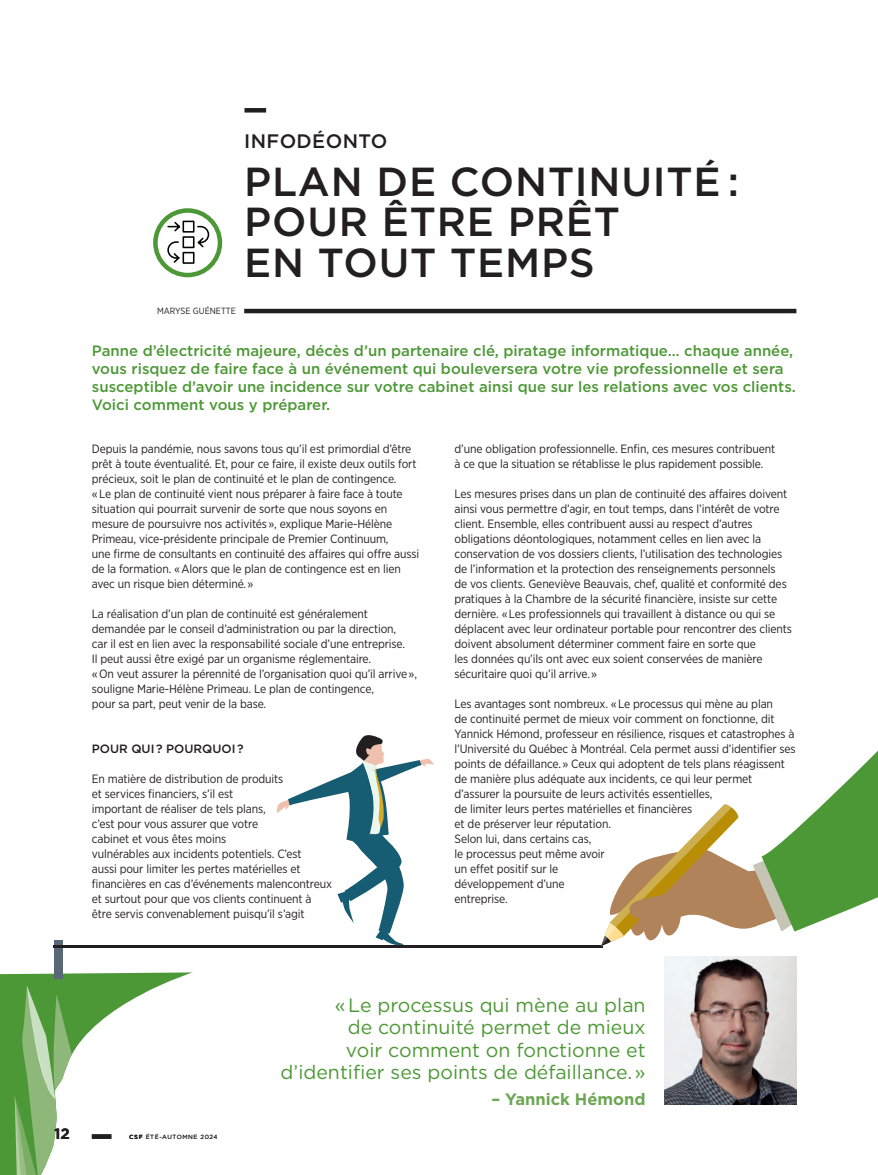
<style>
.page{position:relative;width:878px;height:1175px;background:#fff}
.page>*{position:absolute;margin:0;border:0;box-sizing:border-box;transform-origin:0 0}
.t1{font:500 40.5px/40.5px "Gotham";letter-spacing:.02em;color:#231f20}
.t2{font:19.5px/22.5px "Gotham";color:#4d9836;text-align:right}
.t3{font:500 19.5px "Gotham";letter-spacing:.02em;color:#231f20}
.t4{font:700 16.5px "Gotham";color:#6da654}
.t5{font:500 15px/18px "Gotham";color:#4d9836}
.t6{font:700 15px "Gotham";color:#231f20}
.t7{font:12px/15px "Gotham Narrow";letter-spacing:-.01em;color:#231f20}
.t8{font:500 12px "Gotham";color:#231f20}
.t9{font:9px "Gotham Narrow";color:#231f20}
.t10{font:6px "Gotham";letter-spacing:.1em;color:#231f20}
.s1{font-weight:700}
</style>
<div class="page">
<hr style="left:244px;top:309px;width:552px;height:4px;background:#231f20">
<hr style="left:244px;top:108px;width:22px;height:4px;background:#231f20">
<div style="left:153px;top:208px;width:69px;height:69px;border:4px solid #4d9836;border-radius:50%"></div>
<img style="left:664px;top:956px;width:132px;height:148px">
<div style="left:55px;top:940px;width:8px;height:39px;background:#586876"></div>
<svg style="left:0;top:972px;width:193px;height:202px"></svg>
<hr style="left:54px;top:945px;width:549px;height:2px;background:#231f20">
<svg style="left:277px;top:735px;width:157px;height:210px"></svg>
<svg style="left:601px;top:751px;width:277px;height:197px"></svg>
<svg style="left:166px;top:220px;width:44px;height:45px"></svg>
<svg style="left:92px;top:1134px;width:19px;height:4px"></svg>
<h2 class="t3" style="left:244px;top:128px;width:145px">INFODÉONTO</h2>
<h1 class="t1" style="left:244px;top:161px;width:496px">PLAN DE CONTINUITÉ :<br>POUR ÊTRE PRÊT<br>EN TOUT TEMPS</h1>
<p class="t9" style="left:157px;top:305px;width:80px">MARYSE GUÉNETTE</p>
<p class="t5" style="left:92px;top:342px;width:705px">Panne d’électricité majeure, décès d’un partenaire clé, piratage informatique… chaque année, vous risquez de faire face à un événement qui bouleversera votre vie professionnelle et sera susceptible d’avoir une incidence sur votre cabinet ainsi que sur les relations avec vos clients.<br>Voici comment vous y préparer.</p>
<p class="t7" style="left:92px;top:441px;width:329px">Depuis la pandémie, nous savons tous qu’il est primordial d’être prêt à toute éventualité. Et, pour ce faire, il existe deux outils fort précieux, soit le plan de continuité et le plan de contingence.<br>« Le plan de continuité vient nous préparer à faire face à toute situation qui pourrait survenir de sorte que nous soyons en mesure de poursuivre nos activités », explique Marie-Hélène Primeau, vice-présidente principale de Premier Continuum,<br>une firme de consultants en continuité des affaires qui offre aussi de la formation. « Alors que le plan de contingence est en lien avec un risque bien déterminé. »</p>
<p class="t7" style="left:92px;top:606px;width:326px">La réalisation d’un plan de continuité est généralement demandée par le conseil d’administration ou par la direction,<br>car il est en lien avec la responsabilité sociale d’une entreprise.<br>Il peut aussi être exigé par un organisme réglementaire.<br>« On veut assurer la pérennité de l’organisation quoi qu’il arrive », souligne Marie-Hélène Primeau. Le plan de contingence,<br>pour sa part, peut venir de la base.</p>
<p class="t8" style="left:92px;top:741px;width:153px">POUR QUI ? POURQUOI ?</p>
<p class="t7" style="left:92px;top:771px;width:242px">En matière de distribution de produits<br>et services financiers, s’il est<br>important de réaliser de tels plans,<br>c’est pour vous assurer que votre<br>cabinet et vous êtes moins<br>vulnérables aux incidents potentiels. C’est<br>aussi pour limiter les pertes matérielles et financières en cas d’événements malencontreux et surtout pour que vos clients continuent à être servis convenablement puisqu’il s’agit</p>
<p class="t7" style="left:454px;top:441px;width:322px">d’une obligation professionnelle. Enfin, ces mesures contribuent à ce que la situation se rétablisse le plus rapidement possible.</p>
<p class="t7" style="left:454px;top:486px;width:339px">Les mesures prises dans un plan de continuité des affaires doivent ainsi vous permettre d’agir, en tout temps, dans l’intérêt de votre client. Ensemble, elles contribuent aussi au respect d’autres obligations déontologiques, notamment celles en lien avec la conservation de vos dossiers clients, l’utilisation des technologies de l’information et la protection des renseignements personnels<br>de vos clients. Geneviève Beauvais, chef, qualité et conformité des pratiques à la Chambre de la sécurité financière, insiste sur cette dernière. « Les professionnels qui travaillent à distance ou qui se déplacent avec leur ordinateur portable pour rencontrer des clients doivent absolument déterminer comment faire en sorte que<br>les données qu’ils ont avec eux soient conservées de manière sécuritaire quoi qu’il arrive. »</p>
<p class="t7" style="left:454px;top:696px;width:342px">Les avantages sont nombreux. « Le processus qui mène au plan<br>de continuité permet de mieux voir comment on fonctionne, dit Yannick Hémond, professeur en résilience, risques et catastrophes à l’Université du Québec à Montréal. Cela permet aussi d’identifier ses points de défaillance. » Ceux qui adoptent de tels plans réagissent de manière plus adéquate aux incidents, ce qui leur permet d’assurer la poursuite de leurs activités essentielles,<br>de limiter leurs pertes matérielles et financières<br>et de préserver leur réputation.<br>Selon lui, dans certains cas,<br>le processus peut même avoir<br>un effet positif sur le<br>développement d’une<br>entreprise.</p>
<p class="t6" style="left:54px;top:1123px;width:17px">12</p>
<p class="t10" style="left:129px;top:1132px;width:90px"><span class="s1">CSF</span> ÉTÉ-AUTOMNE 2024</p>
<h2 class="t2" style="left:280px;top:993px;width:366px">« Le processus qui mène au plan<br>de continuité permet de mieux<br>voir comment on fonctionne et d’identifier ses points de défaillance. »</h2>
<h3 class="t4" style="left:491px;top:1088px;width:155px">– Yannick Hémond</h3>
</div>
